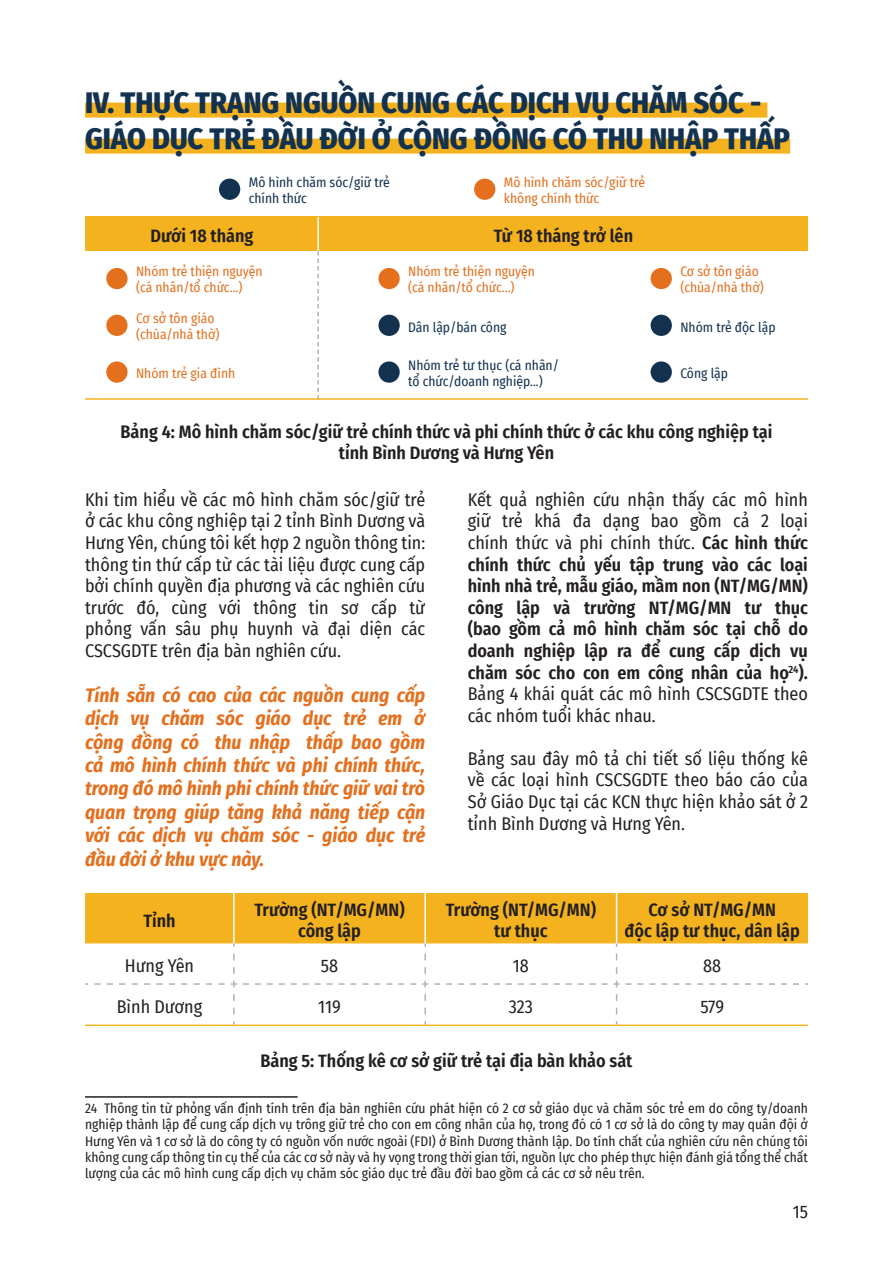
<style>
.page{position:relative;width:893px;height:1263px;background:#fff}
.page>*{position:absolute;margin:0;border:0;box-sizing:border-box;transform-origin:0 0}
.Body_text_normal{font:800 30px/36px "Fira Sans Condensed";color:#133250}
.t1{font:italic 700 19.5px/23.4px "Fira Sans Condensed";color:#e4701e;text-align:justify}
.Body_text_normal-2{font:600 18px/21.6px "Fira Sans Condensed";color:#231f20;text-align:center}
.t2{font:18px/21.6px "Fira Sans Condensed";color:#231f20;text-align:justify}
.Footnote{font:13.5px/16.2px "Fira Sans Condensed";color:#231f20;text-align:justify}
.t3{font:13.5px/16.2px "Fira Sans Condensed";color:#e4701e}
.t4{font:13.5px/16.2px "Fira Sans Condensed";color:#133250}
.s1{font-weight:400}
</style>
<div class="page">
<div style="left:85px;top:103px;width:682px;height:15px;background:#f4b21e"></div>
<div style="left:85px;top:139px;width:705px;height:15px;background:#f4b21e"></div>
<hr style="left:85px;top:1096px;width:213px;height:2px;background:#231f20">
<div style="left:85px;top:217px;width:723px;height:34px;background:#f4b21e"></div>
<svg style="left:317px;top:251px;width:2px;height:147px"></svg>
<hr style="left:85px;top:398px;width:723px;height:2px;background:#f4b21e">
<hr style="left:317px;top:217px;width:2px;height:34px;background:#fff">
<div style="left:378px;top:268px;width:22px;height:21px;background:#e4701e;border-radius:50%"></div>
<div style="left:106px;top:268px;width:22px;height:21px;background:#e4701e;border-radius:50%"></div>
<div style="left:474px;top:179px;width:21px;height:21px;background:#e4701e;border-radius:50%"></div>
<div style="left:219px;top:179px;width:21px;height:21px;background:#133250;border-radius:50%"></div>
<div style="left:378px;top:315px;width:22px;height:21px;background:#133250;border-radius:50%"></div>
<div style="left:651px;top:361px;width:21px;height:22px;background:#133250;border-radius:50%"></div>
<div style="left:106px;top:361px;width:22px;height:22px;background:#e4701e;border-radius:50%"></div>
<div style="left:651px;top:268px;width:21px;height:21px;background:#e4701e;border-radius:50%"></div>
<div style="left:106px;top:315px;width:22px;height:21px;background:#e4701e;border-radius:50%"></div>
<div style="left:651px;top:315px;width:21px;height:21px;background:#133250;border-radius:50%"></div>
<div style="left:378px;top:361px;width:22px;height:22px;background:#133250;border-radius:50%"></div>
<svg style="left:85px;top:893px;width:723px;height:81px"></svg>
<svg style="left:94px;top:981px;width:143px;height:33px"></svg>
<svg style="left:243px;top:981px;width:185px;height:33px"></svg>
<svg style="left:626px;top:983px;width:182px;height:2px"></svg>
<svg style="left:434px;top:981px;width:186px;height:33px"></svg>
<hr style="left:85px;top:1024px;width:149px;height:2px;background:#f4b21e">
<hr style="left:234px;top:1024px;width:191px;height:2px;background:#f4b21e">
<hr style="left:425px;top:1024px;width:192px;height:2px;background:#f4b21e">
<hr style="left:617px;top:1024px;width:191px;height:2px;background:#f4b21e">
<p class="Body_text_normal" style="left:85px;top:82px;width:707px">IV. THỰC TRẠNG NGUỒN CUNG CÁC DỊCH VỤ CHĂM SÓC -<br>GIÁO DỤC TRẺ ĐẦU ĐỜI Ở CỘNG ĐỒNG CÓ THU NHẬP THẤP</p>
<p class="t4" style="left:249px;top:174px;width:143px">Mô hình chăm sóc/giữ trẻ chính thức</p>
<p class="t3" style="left:504px;top:174px;width:143px">Mô hình chăm sóc/giữ trẻ không chính thức</p>
<p class="Body_text_normal-2" style="left:150px;top:224px;width:105px">Dưới 18 tháng</p>
<p class="t3" style="left:136px;top:263px;width:128px">Nhóm trẻ thiện nguyện (cá nhân/tổ chức...)</p>
<p class="Body_text_normal-2" style="left:494px;top:224px;width:141px">Từ 18 tháng trở lên</p>
<p class="t3" style="left:408px;top:263px;width:128px">Nhóm trẻ thiện nguyện (cá nhân/tổ chức...)</p>
<p class="t3" style="left:680px;top:263px;width:85px">Cơ sở tôn giáo (chùa/nhà thờ)</p>
<p class="t3" style="left:136px;top:310px;width:85px">Cơ sở tôn giáo (chùa/nhà thờ)</p>
<p class="t4" style="left:680px;top:318px;width:97px">Nhóm trẻ độc lập</p>
<p class="t4" style="left:408px;top:357px;width:152px">Nhóm trẻ tư thục (cá nhân/ tổ chức/doanh nghiệp...)</p>
<p class="t4" style="left:408px;top:318px;width:100px">Dân lập/bán công</p>
<p class="t3" style="left:136px;top:365px;width:101px">Nhóm trẻ gia đình</p>
<p class="t4" style="left:680px;top:365px;width:49px">Công lập</p>
<p class="Body_text_normal-2" style="left:121px;top:420px;width:653px">Bảng 4: Mô hình chăm sóc/giữ trẻ chính thức và phi chính thức ở các khu công nghiệp tại tỉnh Bình Dương và Hưng Yên</p>
<p class="t2" style="left:85px;top:488px;width:342px">Khi tìm hiểu về các mô hình chăm sóc/giữ trẻ ở các khu công nghiệp tại 2 tỉnh Bình Dương và Hưng Yên, chúng tôi kết hợp 2 nguồn thông tin: thông tin thứ cấp từ các tài liệu được cung cấp bởi chính quyền địa phương và các nghiên cứu trước đó, cùng với thông tin sơ cấp từ phỏng vấn sâu phụ huynh và đại diện các CSCSGDTE trên địa bàn nghiên cứu.</p>
<p class="t1" style="left:85px;top:682px;width:342px">Tính sẵn có cao của các nguồn cung cấp dịch vụ chăm sóc giáo dục trẻ em ở cộng đồng có thu nhập thấp bao gồm cả mô hình chính thức và phi chính thức, trong đó mô hình phi chính thức giữ vai trò quan trọng giúp tăng khả năng tiếp cận với các dịch vụ chăm sóc - giáo dục trẻ đầu đời ở khu vực này.</p>
<p class="Body_text_normal-2" style="left:468px;top:488px;width:342px;text-align:justify"><span class="s1">Kết quả nghiên cứu nhận thấy các mô hình giữ trẻ khá đa dạng bao gồm cả 2 loại chính thức và phi chính thức.</span> Các hình thức chính thức chủ yếu tập trung vào các loại hình nhà trẻ, mẫu giáo, mầm non (NT/MG/MN) công lập và trường NT/MG/MN tư thục (bao gồm cả mô hình chăm sóc tại chỗ do doanh nghiệp lập ra để cung cấp dịch vụ chăm sóc cho con em công nhân của họ<sup>24</sup>).<br><span class="s1">Bảng 4 khái quát các mô hình CSCSGDTE theo các nhóm tuổi khác nhau.</span></p>
<p class="t2" style="left:468px;top:747px;width:342px">Bảng sau đây mô tả chi tiết số liệu thống kê về các loại hình CSCSGDTE theo báo cáo của Sở Giáo Dục tại các KCN thực hiện khảo sát ở 2 tỉnh Bình Dương và Hưng Yên.</p>
<p class="Body_text_normal-2" style="left:143px;top:908px;width:34px">Tỉnh</p>
<p class="Body_text_normal-2" style="left:254px;top:898px;width:152px">Trường (NT/MG/MN) công lập</p>
<p class="Body_text_normal-2" style="left:446px;top:898px;width:152px">Trường (NT/MG/MN) tư thục</p>
<p class="Body_text_normal-2" style="left:625px;top:898px;width:177px">Cơ sở NT/MG/MN<br>độc lập tư thục, dân lập</p>
<p class="t2" style="left:125px;top:954px;width:71px">Hưng Yên</p>
<p class="t2" style="left:321px;top:954px;width:19px">58</p>
<p class="t2" style="left:513px;top:954px;width:18px">18</p>
<p class="t2" style="left:703px;top:954px;width:19px">88</p>
<p class="t2" style="left:117px;top:995px;width:87px">Bình Dương</p>
<p class="t2" style="left:318px;top:995px;width:24px">119</p>
<p class="t2" style="left:509px;top:995px;width:25px">323</p>
<p class="t2" style="left:700px;top:995px;width:25px">579</p>
<p class="Body_text_normal-2" style="left:260px;top:1049px;width:374px">Bảng 5: Thống kê cơ sở giữ trẻ tại địa bàn khảo sát</p>
<p class="Footnote" style="left:85px;top:1100px;width:724px">24 Thông tin từ phỏng vấn định tính trên địa bàn nghiên cứu phát hiện có 2 cơ sở giáo dục và chăm sóc trẻ em do công ty/doanh nghiệp thành lập để cung cấp dịch vụ trông giữ trẻ cho con em công nhân của họ, trong đó có 1 cơ sở là do công ty may quân đội ở Hưng Yên và 1 cơ sở là do công ty có nguồn vốn nước ngoài (FDI) ở Bình Dương thành lập. Do tính chất của nghiên cứu nên chúng tôi không cung cấp thông tin cụ thể của các cơ sở này và hy vọng trong thời gian tới, nguồn lực cho phép thực hiện đánh giá tổng thể chất lượng của các mô hình cung cấp dịch vụ chăm sóc giáo dục trẻ đầu đời bao gồm cả các cơ sở nêu trên.</p>
<p class="t2" style="left:793px;top:1201px;width:17px">15</p>
</div>
